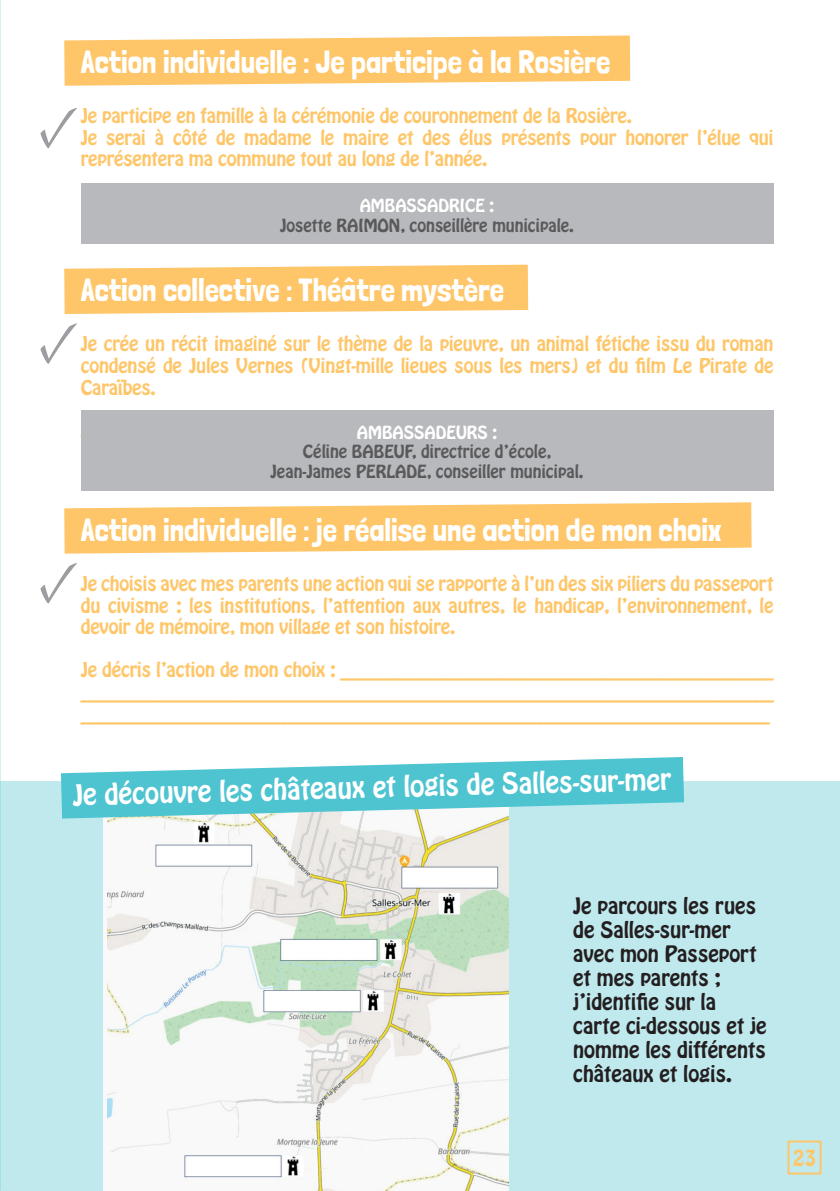
<style>
.page{position:relative;width:840px;height:1191px;background:#fff}
.page>*{position:absolute;margin:0;border:0;box-sizing:border-box;transform-origin:0 0}
.t1{font:60px "Minion Pro";color:#9b9da0}
.t2{font:32px "Londrina Solid";color:#fff}
.t3{font:26px "Hobo Std";color:#fff}
.t4{font:20px/24px "Hobo Std";color:#231f20}
.t5{font:20px "Hobo Std";color:#fec669}
.t6{font:18px/21.6px "Hobo Std";letter-spacing:-.01em;color:#fec669;text-align:justify}
.t7{font:16px/19.2px "Hobo Std";color:#5a5a5d;text-align:center}
.t8{font:16px "Hobo Std";color:#fff}
</style>
<div class="page">
<img style="left:0;top:0;width:1px;height:517px">
<svg style="left:64px;top:35px;width:566px;height:51px;background:#fecc79"></svg>
<svg style="left:64px;top:265px;width:464px;height:49px;background:#feca74"></svg>
<svg style="left:64px;top:502px;width:687px;height:51px;background:#fecc79"></svg>
<div style="left:81px;top:183px;width:692px;height:61px;background:#b8b9bc"></div>
<div style="left:81px;top:410px;width:692px;height:80px;background:#b8b9bc"></div>
<div style="left:0;top:781px;width:839px;height:410px;background:#c0e9ee"></div>
<img style="left:107px;top:818px;width:401px;height:373px">
<svg style="left:61px;top:757px;width:622px;height:61px"></svg>
<div style="left:787px;top:1140px;width:34px;height:34px;border:2px solid #fec669"></div>
<h2 class="t2" style="left:81px;top:43px;width:530px">Action individuelle : Je participe à la Rosière</h2>
<p class="t6" style="left:81px;top:105px;width:693px;text-align:left">Je participe en famille à la cérémonie de couronnement de la Rosière.<br>Je serai à côté de madame le maire et des élus présents pour honorer l’élue qui représentera ma commune tout au long de l’année.</p>
<h1 class="t1" style="left:38px;top:85px;width:42px">✓</h1>
<p class="t8" style="left:359px;top:195px;width:136px">AMBASSADRICE :</p>
<p class="t7" style="left:280px;top:216px;width:295px">Josette RAIMON, conseillère municipale.</p>
<h2 class="t2" style="left:81px;top:271px;width:424px">Action collective : Théâtre mystère</h2>
<h1 class="t1" style="left:38px;top:301px;width:42px">✓</h1>
<p class="t6" style="left:81px;top:333px;width:693px">Je crée un récit imaginé sur le thème de la pieuvre, un animal fétiche issu du roman condensé de Jules Vernes (Vingt-mille lieues sous les mers) et du film Le Pirate de Caraïbes.</p>
<p class="t8" style="left:357px;top:421px;width:141px">AMBASSADEURS :</p>
<p class="t7" style="left:270px;top:442px;width:314px">Céline BABEUF, directrice d’école,<br>Jean-James PERLADE, conseiller municipal.</p>
<h2 class="t2" style="left:81px;top:511px;width:641px">Action individuelle : je réalise une action de mon choix</h2>
<h1 class="t1" style="left:38px;top:540px;width:42px">✓</h1>
<p class="t6" style="left:81px;top:573px;width:694px">Je choisis avec mes parents une action qui se rapporte à l’un des six piliers du passeport du civisme : les institutions, l’attention aux autres, le handicap, l’environnement, le devoir de mémoire, mon village et son histoire.</p>
<p class="t6" style="left:81px;top:659px;width:694px">Je décris l’action de mon choix : _________________________________________________ ______________________________________________________________________________ ______________________________________________________________________________</p>
<h3 class="t3" style="left:72px;top:779px;width:599px;rotate:-2deg">Je découvre les châteaux et logis de Salles-sur-mer</h3>
<p class="t4" style="left:573px;top:894px;width:195px">Je parcours les rues de Salles-sur-mer avec mon Passeport et mes parents ; j’identifie sur la carte ci-dessous et je nomme les différents châteaux et logis.</p>
<p class="t5" style="left:792px;top:1144px;width:25px">23</p>
</div>
